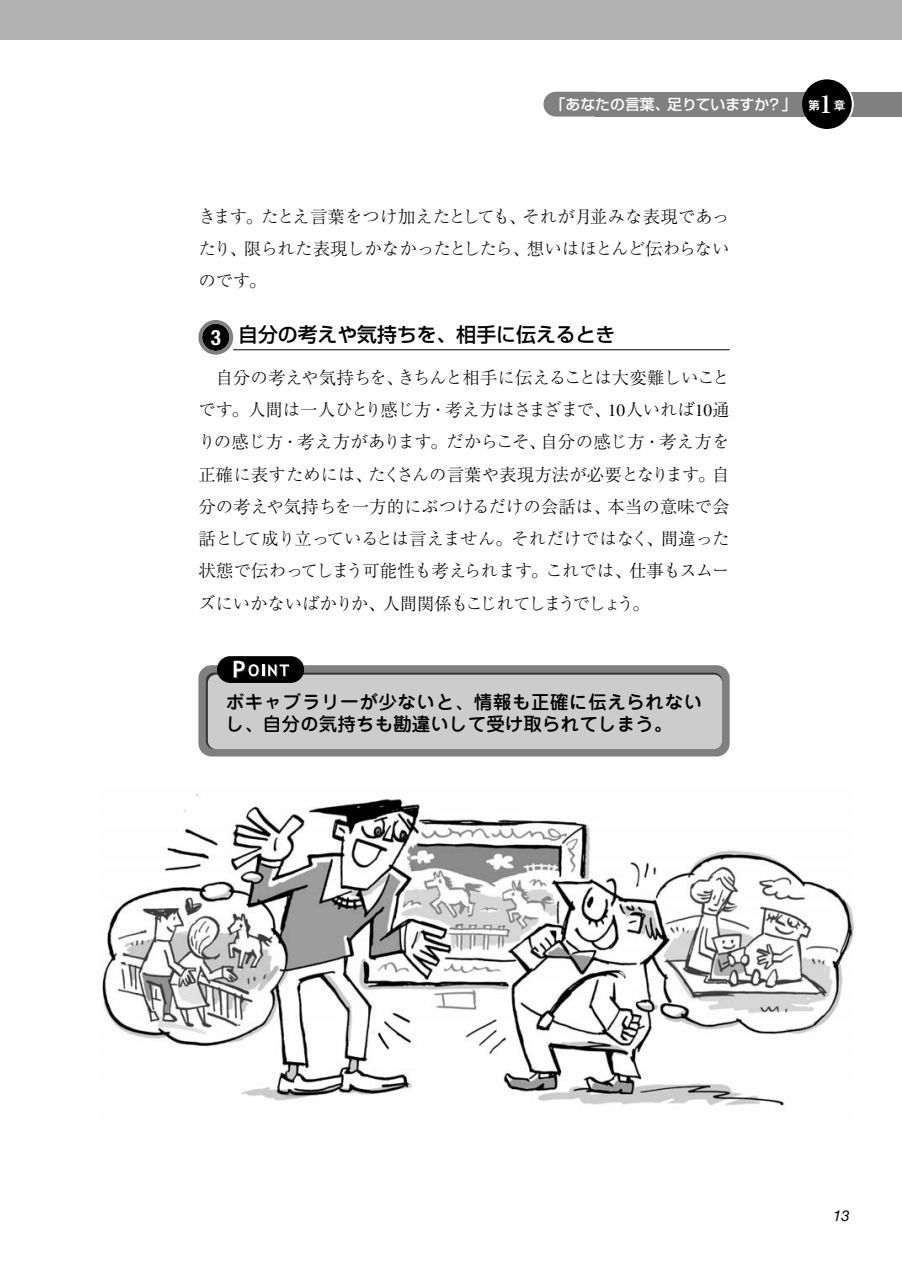
<style>
.page{position:relative;width:902px;height:1274px;background:#fff}
.page>*{position:absolute;margin:0;border:0;box-sizing:border-box;transform-origin:0 0}
.t1{font:500 19.78px "Shin Go";color:#000}
.t2{font:500 18.55px/22.4px "Jun 34";letter-spacing:.025em;color:#000}
.t3{font:300 17.32px/32.2px "Ryumin";letter-spacing:-.015em;color:#000;text-align:justify}
.t4{font:500 14.88px "Shin Go";color:#fff}
.t5{font:italic 14.88px "Helvetica Neue";color:#000}
.s1{font-family:"Midashi Go MB31";font-weight:400;font-size:12.42px}
.s2{font-family:"Ryumin";font-weight:700;font-size:24.85px}
.s3{font-family:"Helvetica Neue";font-weight:700;font-stretch:condensed;font-size:21.18px;color:#fff}
</style>
<div class="page">
<div style="left:0;top:0;width:901px;height:40px;background:#b3b3b3"></div>
<div style="left:595px;top:92px;width:306px;height:25px;background:#808080"></div>
<div style="left:543px;top:92px;width:63px;height:25px;background:#808080;border-radius:12px"></div>
<svg style="left:803px;top:79px;width:50px;height:50px"></svg>
<div style="left:801px;top:79px;width:50px;height:50px;background:#000;border-radius:50%"></div>
<hr style="left:233px;top:349px;width:496px;height:1px;background:#000">
<div style="left:202px;top:324px;width:27px;height:27px;background:#000;border-radius:50%"></div>
<div style="left:198px;top:320px;width:35px;height:35px;border:4px solid #808080;border-radius:50%"></div>
<img style="left:102px;top:793px;width:751px;height:313px">
<div style="left:198px;top:665px;width:531px;height:91px;background:#808080;border-radius:13px"></div>
<svg style="left:206px;top:673px;width:516px;height:76px"></svg>
<div style="left:208px;top:675px;width:514px;height:74px;background:#ccc;border-radius:8px"></div>
<div style="left:217px;top:656px;width:87px;height:27px;background:#000;border-radius:13px"></div>
<svg style="left:233px;top:661px;width:57px;height:17px"></svg>
<p class="t4" style="left:550px;top:99px;width:297px">「あなたの言葉、足りていますか？」 <span class="s1">第</span><span class="s2">1</span><span class="s1">章</span></p>
<p class="t3" style="left:198px;top:202px;width:532px">きます。たとえ言葉をつけ加えたとしても、それが月並みな表現であったり、限られた表現しかなかったとしたら、想いはほとんど伝わらないのです。</p>
<p class="t1" style="left:211px;top:328px;width:406px"><span class="s3">3</span> 自分の考えや気持ちを、相手に伝えるとき</p>
<p class="t3" style="left:198px;top:364px;width:532px;text-indent:17px">自分の考えや気持ちを、きちんと相手に伝えることは大変難しいことです。人間は一人ひとり感じ方・考え方はさまざまで、10人いれば10通りの感じ方・考え方があります。だからこそ、自分の感じ方・考え方を正確に表すためには、たくさんの言葉や表現方法が必要となります。自分の考えや気持ちを一方的にぶつけるだけの会話は、本当の意味で会話として成り立っているとは言えません。それだけではなく、間違った状態で伝わってしまう可能性も考えられます。これでは、仕事もスムーズにいかないばかりか、人間関係もこじれてしまうでしょう。</p>
<p class="t2" style="left:226px;top:693px;width:478px">ボキャブラリーが少ないと、情報も正確に伝えられないし、自分の気持ちも勘違いして受け取られてしまう。</p>
<p class="t5" style="left:832px;top:1210px;width:18px">13</p>
</div>
